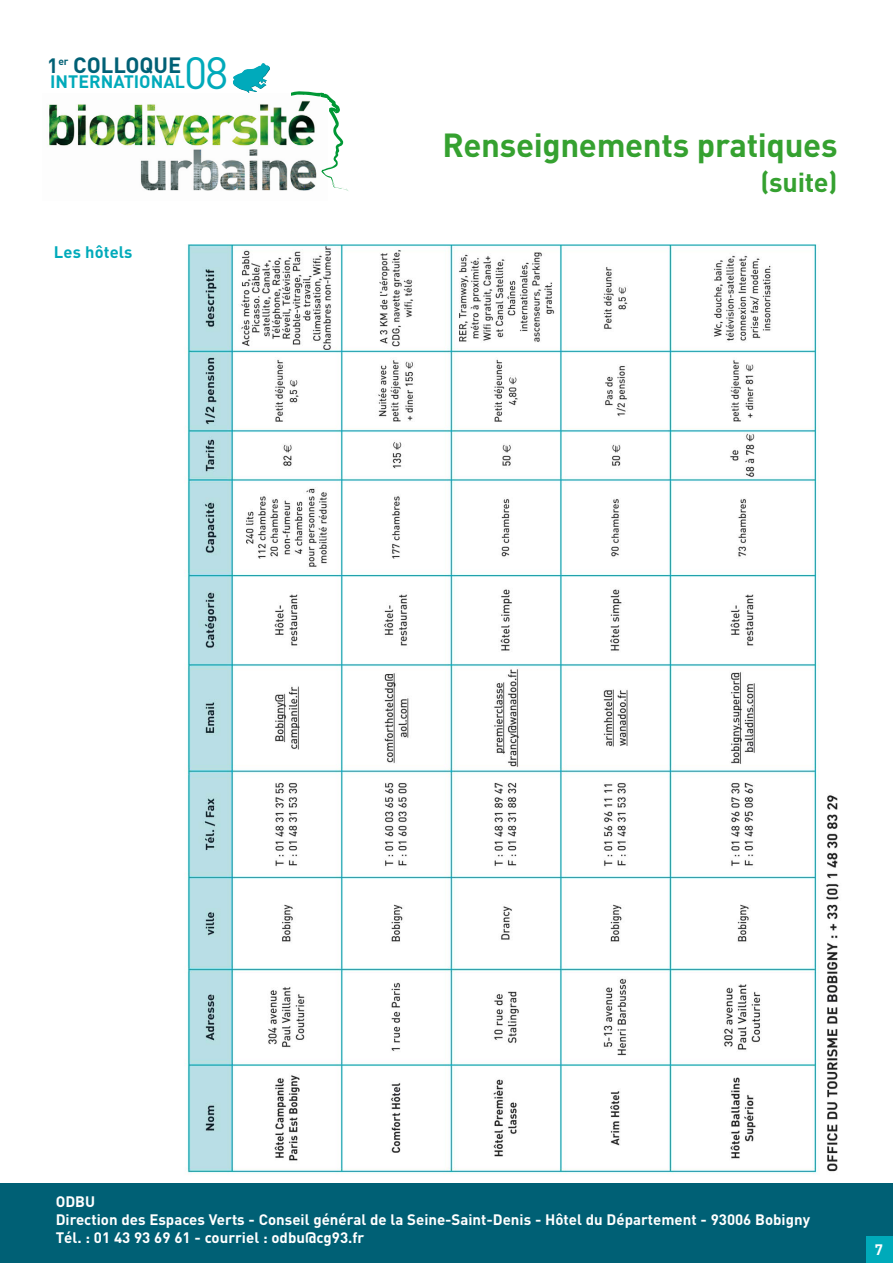
<style>
.page{position:relative;width:893px;height:1263px;background:#fff}
.page>*{position:absolute;margin:0;border:0;box-sizing:border-box;transform-origin:0 0}
.t1{font:44.55px "DIN";color:#00aaba}
.t2{font:700 33px "DIN";letter-spacing:-.01em;color:#35a130}
.t3{font:700 27px "DIN";letter-spacing:-.01em;color:#35a130}
.t4{font:700 21.9px "DIN";color:#006075}
.t5{font:700 17.7px "DIN";color:#00aaba}
.t6{font:700 16.5px "DIN";letter-spacing:.005em;color:#00aaba}
.t7{font:700 15px/18px "DIN";color:#fff}
.s1{font-size:20.55px}
</style>
<div class="page">
<img style="left:185px;top:245px;width:654px;height:929px">
<div style="left:0;top:1183px;width:893px;height:80px;background:#006075"></div>
<img style="left:49px;top:104px;width:242px;height:87px">
<svg style="left:233px;top:63px;width:37px;height:30px"></svg>
<svg style="left:291px;top:91px;width:57px;height:100px"></svg>
<div style="left:866px;top:1236px;width:27px;height:27px;background:#00aaba"></div>
<h1 class="t1" style="left:184px;top:45px;width:46px">08</h1>
<h3 class="t4" style="left:47px;top:58px;width:136px"><span class="s1">1</span><sup>er</sup> COLLOQUE</h3>
<p class="t5" style="left:50px;top:75px;width:136px">INTERNATIONAL</p>
<p class="t6" style="left:54px;top:246px;width:80px">Les hôtels</p>
<h2 class="t2" style="left:442px;top:134px;width:397px">Renseignements pratiques</h2>
<h3 class="t3" style="left:760px;top:173px;width:78px">(suite)</h3>
<p class="t7" style="left:56px;top:1194px;width:756px">ODBU<br>Direction des Espaces Verts - Conseil général de la Seine-Saint-Denis - Hôtel du Département - 93006 Bobigny<br>Tél. : 01 43 93 69 61 - courriel : odbu@cg93.fr</p>
<p class="t7" style="left:875px;top:1242px;width:10px">7</p>
</div>
